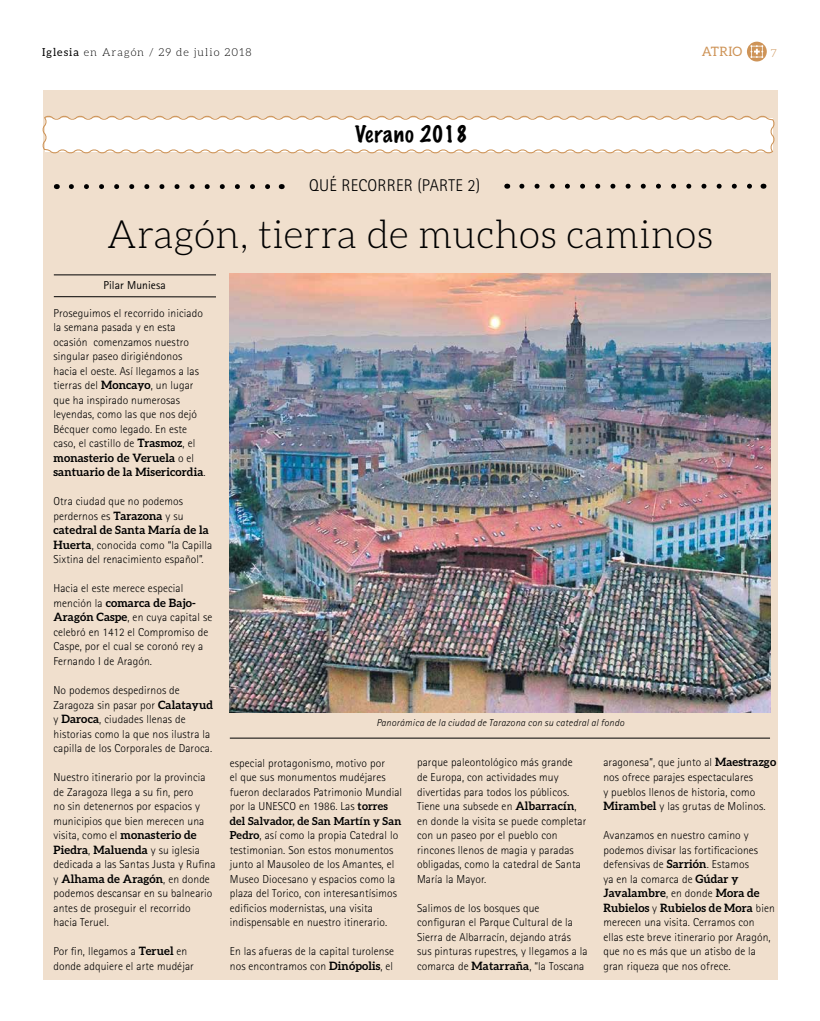
<style>
.page{position:relative;width:820px;height:1021px;background:#fff}
.page>*{position:absolute;margin:0;border:0;box-sizing:border-box;transform-origin:0 0}
.t1{font:300 39px "Aleo";letter-spacing:.005em;color:#000}
.t2{font:100 21px "Marker Felt";letter-spacing:.025em;color:#000}
.t3{font:300 17px "Rotis Sans Serif";letter-spacing:.01em;color:#000}
.t4{font:13px "Aleo";letter-spacing:.01em;color:#ce9458}
.t5{font:300 11.5px/14.5px "Rotis Sans Serif";letter-spacing:.01em;color:#000}
.t6{font:700 11.5px/14.5px "Aleo";letter-spacing:.01em;color:#000}
.t7{font:11.5px "Rotis Sans Serif";letter-spacing:.01em;color:#000}
.t8{font:300 11px "Aleo";letter-spacing:.1em;color:#000}
.t9{font:700 11px "Aleo";letter-spacing:.01em;color:#000}
.t10{font:300 11px "Aleo";color:#ce9458}
.t11{font:italic 300 10px "Rotis Sans Serif";letter-spacing:.025em;color:#000}
.s1{font-weight:400}
.s2{font-family:"Aleo";font-weight:700}
.s3{font-family:"Rotis Sans Serif";font-weight:300}
.s4{font-family:"Aleo";font-weight:700;font-size:11px}
</style>
<div class="page">
<svg style="left:747px;top:42px;width:19px;height:19px"></svg>
<div style="left:43px;top:90px;width:734px;height:889px;background:#f0dfcd"></div>
<img style="left:230px;top:273px;width:539px;height:440px">
<svg style="left:42px;top:115px;width:733px;height:39px;background:#faf4ef"></svg>
<hr style="left:54px;top:274px;width:162px;height:1px;background:#000">
<hr style="left:54px;top:296px;width:162px;height:1px;background:#000">
<svg style="left:521px;top:184px;width:231px;height:5px"></svg>
<svg style="left:71px;top:184px;width:199px;height:5px"></svg>
<hr style="left:230px;top:737px;width:539px;height:1px;background:#000">
<p class="t8" style="left:42px;top:46px;width:211px"><span class="s1">Iglesia</span> en Aragón / 29 de julio 2018</p>
<p class="t4" style="left:701px;top:44px;width:42px">ATRIO</p>
<p class="t10" style="left:770px;top:47px;width:8px">7</p>
<h2 class="t2" style="left:355px;top:118px;width:114px">Verano 2018</h2>
<h3 class="t3" style="left:309px;top:175px;width:172px">QUÉ RECORRER (PARTE 2)</h3>
<h1 class="t1" style="left:107px;top:212px;width:607px">Aragón, tierra de muchos caminos</h1>
<p class="t7" style="left:103px;top:278px;width:64px">Pilar Muniesa</p>
<p class="t5" style="left:53px;top:305px;width:151px">Proseguimos el recorrido iniciado la semana pasada y en esta ocasión comenzamos nuestro singular paseo dirigiéndonos hacia el oeste. Así llegamos a las tierras del <span class="s2">Moncayo</span>, un lugar que ha inspirado numerosas leyendas, como las que nos dejó<br>Bécquer como legado. En este caso, el castillo de <span class="s2">Trasmoz</span>, el</p>
<p class="t6" style="left:53px;top:450px;width:153px">monasterio de Veruela <span class="s3">o el </span>santuario de la Misericordia<span class="s3">.</span></p>
<p class="t5" style="left:53px;top:494px;width:132px">Otra ciudad que no podemos perdernos es <span class="s2">Tarazona</span> y su</p>
<p class="t6" style="left:53px;top:523px;width:157px">catedral de Santa María de la</p>
<p class="t5" style="left:53px;top:538px;width:160px"><span class="s2">Huerta</span>, conocida como “la Capilla<br>Sixtina del renacimiento español”.</p>
<p class="t5" style="left:53px;top:581px;width:131px">Hacia el este merece especial</p>
<p class="t6" style="left:53px;top:595px;width:144px"><span class="s3">mención la</span> comarca de Bajo-</p>
<p class="t5" style="left:53px;top:610px;width:160px"><span class="s2">Aragón Caspe</span>, en cuya capital se celebró en 1412 el Compromiso de<br>Caspe, por el cual se coronó rey a<br>Fernando I de Aragón.</p>
<p class="t5" style="left:53px;top:683px;width:161px">No podemos despedirnos de<br>Zaragoza sin pasar por <span class="s2">Calatayud </span>y <span class="s2">Daroca</span>, ciudades llenas de historias como la que nos ilustra la capilla de los Corporales de Daroca.</p>
<p class="t5" style="left:53px;top:770px;width:154px">Nuestro itinerario por la provincia de Zaragoza llega a su fin, pero no sin detenernos por espacios y municipios que bien merecen una visita, como el <span class="s2">monasterio de</span></p>
<p class="t6" style="left:53px;top:842px;width:148px">Piedra<span class="s3">,</span> Maluenda <span class="s3">y su iglesia</span></p>
<p class="t5" style="left:53px;top:857px;width:163px">dedicada a las Santas Justa y Rufina</p>
<p class="t6" style="left:53px;top:871px;width:158px"><span class="s3">y</span> Alhama de Aragón<span class="s3">, en donde</span></p>
<p class="t5" style="left:53px;top:886px;width:160px">podemos descansar en su balneario antes de proseguir el recorrido hacia Teruel.</p>
<p class="t5" style="left:53px;top:944px;width:142px">Por fin, llegamos a <span class="s2">Teruel</span> en donde adquiere el arte mudéjar</p>
<p class="t11" style="left:376px;top:717px;width:249px">Panorámica de la ciudad de Tarazona con su catedral al fondo</p>
<p class="t5" style="left:603px;top:755px;width:174px">aragonesa”, que junto al <span class="s2">Maestrazgo </span>nos ofrece parajes espectaculares<br>y pueblos llenos de historia, como <span class="s2">Mirambel</span> y las grutas de Molinos.</p>
<p class="t5" style="left:603px;top:827px;width:156px">Avanzamos en nuestro camino y podemos divisar las fortificaciones defensivas de <span class="s2">Sarrión</span>. Estamos ya en la comarca de <span class="s2">Gúdar y</span></p>
<p class="t6" style="left:603px;top:885px;width:173px">Javalambre<span class="s3">, en donde</span> Mora de<br>Rubielos <span class="s3">y</span> Rubielos de Mora <span class="s3">bien</span></p>
<p class="t5" style="left:603px;top:914px;width:169px">merecen una visita. Cerramos con ellas este breve itinerario por Aragón, que no es más que un atisbo de la gran riqueza que nos ofrece.</p>
<p class="t5" style="left:417px;top:755px;width:171px">parque paleontológico más grande<br>de Europa, con actividades muy divertidas para todos los públicos.<br>Tiene una subsede en <span class="s2">Albarracín</span>, en donde la visita se puede completar con un paseo por el pueblo con rincones llenos de magia y paradas obligadas, como la catedral de Santa<br>María la Mayor.</p>
<p class="t5" style="left:417px;top:900px;width:172px">Salimos de los bosques que configuran el Parque Cultural de la Sierra de Albarracín, dejando atrás sus pinturas rupestres, y llegamos a la comarca de <span class="s2">Matarraña</span>, “la Toscana</p>
<p class="t5" style="left:230px;top:755px;width:174px">especial protagonismo, motivo por<br>el que sus monumentos mudéjares fueron declarados Patrimonio Mundial por la UNESCO en 1986. Las <span class="s4">torres</span></p>
<p class="t9" style="left:230px;top:814px;width:173px">del Salvador, de San Martín y San</p>
<p class="t5" style="left:230px;top:827px;width:170px"><span class="s4">Pedro</span>, así como la propia Catedral lo testimonian. Son estos monumentos junto al Mausoleo de los Amantes, el Museo Diocesano y espacios como la plaza del Torico, con interesantísimos edificios modernistas, una visita indispensable en nuestro itinerario.</p>
<p class="t5" style="left:230px;top:943px;width:166px">En las afueras de la capital turolense nos encontramos con <span class="s2">Dinópolis</span>, el</p>
</div>
